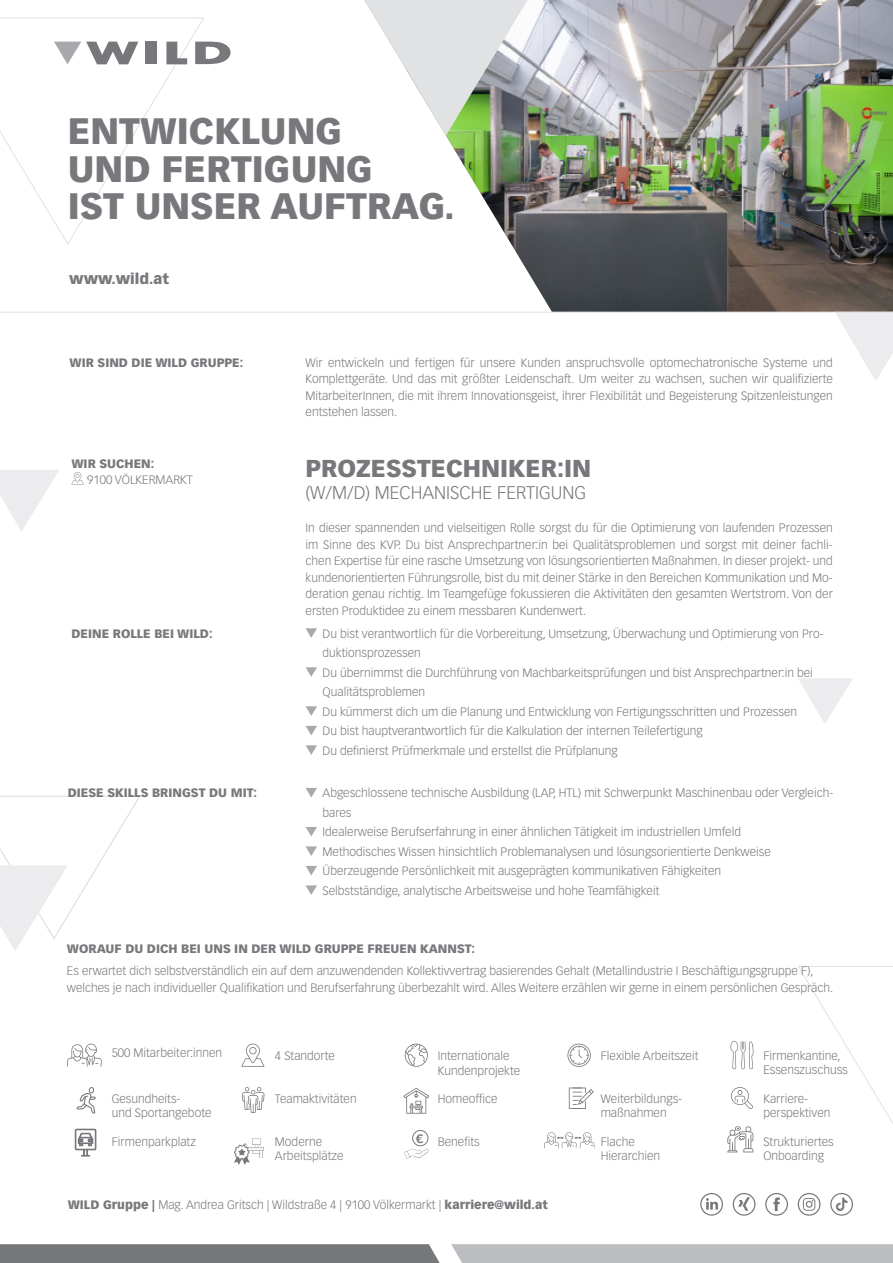
<style>
.page{position:relative;width:893px;height:1263px;background:#fff}
.page>*{position:absolute;margin:0;border:0;box-sizing:border-box;transform-origin:0 0}
.t1{font:900 36.15px "Vectora LT Std";color:#76787b}
.t2{font:900 24px "Vectora LT Std";color:#76787b}
.t3{font:300 18px "Vectora LT Std";color:#76787b}
.t4{font:900 14.7px "Vectora LT Std";color:#76787b}
.t5{font:300 12px/16.5px "Vectora LT Std";color:#76787b}
.t6{font:900 12px "Vectora LT Std";color:#76787b}
.t7{font:700 12px "Vectora LT Std";color:#76787b}
.s1{font-weight:900}
</style>
<div class="page">
<img style="left:446px;top:0;width:447px;height:312px">
<svg style="left:0;top:17px;width:205px;height:228px"></svg>
<svg style="left:364px;top:0;width:164px;height:136px"></svg>
<div style="left:451px;top:1244px;width:442px;height:19px;background:#bcbdc0"></div>
<div style="left:0;top:1244px;width:440px;height:19px;background:#76787b"></div>
<svg style="left:836px;top:313px;width:57px;height:68px"></svg>
<svg style="left:0;top:470px;width:59px;height:61px"></svg>
<svg style="left:798px;top:678px;width:55px;height:45px"></svg>
<hr style="left:0;top:312px;width:893px;height:1px;background:#e1e2e4">
<svg style="left:0;top:795px;width:140px;height:156px"></svg>
<svg style="left:195px;top:42px;width:36px;height:22px"></svg>
<div style="left:146px;top:42px;width:11px;height:22px;background:#76787b"></div>
<svg style="left:166px;top:42px;width:21px;height:22px"></svg>
<svg style="left:54px;top:42px;width:84px;height:22px"></svg>
<svg style="left:765px;top:1193px;width:23px;height:23px"></svg>
<svg style="left:700px;top:1193px;width:23px;height:23px"></svg>
<svg style="left:733px;top:1193px;width:22px;height:23px"></svg>
<svg style="left:797px;top:966px;width:96px;height:250px"></svg>
<svg style="left:71px;top:472px;width:13px;height:12px"></svg>
<svg style="left:242px;top:1087px;width:22px;height:26px"></svg>
<svg style="left:731px;top:1087px;width:22px;height:22px"></svg>
<svg style="left:241px;top:1043px;width:23px;height:24px"></svg>
<svg style="left:567px;top:1044px;width:24px;height:23px"></svg>
<svg style="left:67px;top:1044px;width:35px;height:23px"></svg>
<svg style="left:405px;top:1044px;width:23px;height:23px"></svg>
<svg style="left:569px;top:1087px;width:25px;height:22px"></svg>
<svg style="left:77px;top:1087px;width:19px;height:27px"></svg>
<svg style="left:730px;top:1041px;width:23px;height:28px"></svg>
<svg style="left:403px;top:1088px;width:26px;height:26px"></svg>
<svg style="left:75px;top:1129px;width:21px;height:27px"></svg>
<div style="left:412px;top:1130px;width:16px;height:16px;border:1px solid #76787b;border-radius:50%"></div>
<svg style="left:404px;top:1149px;width:25px;height:10px"></svg>
<svg style="left:544px;top:1132px;width:50px;height:16px"></svg>
<svg style="left:727px;top:1126px;width:26px;height:26px"></svg>
<svg style="left:234px;top:1138px;width:30px;height:27px"></svg>
<svg style="left:306px;top:788px;width:11px;height:9px"></svg>
<svg style="left:306px;top:827px;width:11px;height:9px"></svg>
<svg style="left:306px;top:846px;width:11px;height:10px"></svg>
<svg style="left:306px;top:866px;width:11px;height:9px"></svg>
<svg style="left:306px;top:885px;width:11px;height:10px"></svg>
<svg style="left:306px;top:628px;width:11px;height:10px"></svg>
<svg style="left:306px;top:667px;width:11px;height:10px"></svg>
<svg style="left:306px;top:706px;width:11px;height:10px"></svg>
<svg style="left:306px;top:726px;width:11px;height:9px"></svg>
<svg style="left:306px;top:745px;width:11px;height:10px"></svg>
<p class="t1" style="left:68px;top:109px;width:276px">ENTWICKLUNG</p>
<p class="t1" style="left:68px;top:146px;width:307px">UND FERTIGUNG</p>
<p class="t1" style="left:68px;top:184px;width:389px">IST UNSER AUFTRAG.</p>
<p class="t4" style="left:69px;top:269px;width:101px">www.wild.at</p>
<p class="t6" style="left:70px;top:355px;width:175px">WIR SIND DIE WILD GRUPPE:</p>
<p class="t5" style="left:306px;top:354px;width:529px;text-align:justify">Wir entwickeln und fertigen für unsere Kunden anspruchsvolle optomechatronische Systeme und Komplettgeräte. Und das mit größter Leidenschaft. Um weiter zu wachsen, suchen wir qualifizierte MitarbeiterInnen, die mit ihrem Innovationsgeist, ihrer Flexibilität und Begeisterung Spitzenleistungen entstehen lassen.</p>
<p class="t6" style="left:71px;top:456px;width:84px">WIR SUCHEN:</p>
<p class="t5" style="left:87px;top:472px;width:107px">9100 VÖLKERMARKT</p>
<p class="t2" style="left:306px;top:454px;width:287px">PROZESSTECHNIKER:IN</p>
<p class="t3" style="left:306px;top:482px;width:282px">(W/M/D) MECHANISCHE FERTIGUNG</p>
<p class="t5" style="left:306px;top:520px;width:529px;text-align:justify">In dieser spannenden und vielseitigen Rolle sorgst du für die Optimierung von laufenden Prozessen im Sinne des KVP. Du bist Ansprechpartner:in bei Qualitätsproblemen und sorgst mit deiner fachli&shy;chen Expertise für eine rasche Umsetzung von lösungsorientierten Maßnahmen. In dieser projekt- und kundenorientierten Führungsrolle, bist du mit deiner Stärke in den Bereichen Kommunikation und Mo&shy;deration genau richtig. Im Teamgefüge fokussieren die Aktivitäten den gesamten Wertstrom. Von der ersten Produktidee zu einem messbaren Kundenwert.</p>
<p class="t6" style="left:71px;top:626px;width:143px">DEINE ROLLE BEI WILD:</p>
<p class="t5" style="left:323px;top:624px;width:503px;line-height:19.5px">Du bist verantwortlich für die Vorbereitung, Umsetzung, Überwachung und Optimierung von Pro&shy;duktionsprozessen</p>
<p class="t5" style="left:323px;top:663px;width:492px;line-height:19.5px">Du übernimmst die Durchführung von Machbarkeitsprüfungen und bist Ansprechpartner:in bei<br>Qualitätsproblemen</p>
<p class="t5" style="left:323px;top:703px;width:476px">Du kümmerst dich um die Planung und Entwicklung von Fertigungsschritten und Prozessen</p>
<p class="t5" style="left:323px;top:723px;width:381px">Du bist hauptverantwortlich für die Kalkulation der internen Teilefertigung</p>
<p class="t5" style="left:323px;top:742px;width:297px">Du definierst Prüfmerkmale und erstellst die Prüfplanung</p>
<p class="t6" style="left:68px;top:785px;width:191px">DIESE SKILLS BRINGST DU MIT:</p>
<p class="t5" style="left:323px;top:784px;width:512px;line-height:19.5px">Abgeschlossene technische Ausbildung (LAP, HTL) mit Schwerpunkt Maschinenbau oder Vergleich&shy;bares</p>
<p class="t5" style="left:323px;top:824px;width:420px">Idealerweise Berufserfahrung in einer ähnlichen Tätigkeit im industriellen Umfeld</p>
<p class="t5" style="left:323px;top:844px;width:450px">Methodisches Wissen hinsichtlich Problemanalysen und lösungsorientierte Denkweise</p>
<p class="t5" style="left:323px;top:863px;width:400px">Überzeugende Persönlichkeit mit ausgeprägten kommunikativen Fähigkeiten</p>
<p class="t5" style="left:323px;top:883px;width:338px">Selbstständige, analytische Arbeitsweise und hohe Teamfähigkeit</p>
<p class="t6" style="left:67px;top:942px;width:409px">WORAUF DU DICH BEI UNS IN DER WILD GRUPPE FREUEN KANNST:</p>
<p class="t5" style="left:67px;top:963px;width:768px">Es erwartet dich selbstverständlich ein auf dem anzuwendenden Kollektivvertrag basierendes Gehalt (Metallindustrie I Beschäftigungsgruppe F), welches je nach individueller Qualifikation und Berufserfahrung überbezahlt wird. Alles Weitere erzählen wir gerne in einem persönlichen Gespräch.</p>
<p class="t5" style="left:112px;top:1045px;width:112px">500 Mitarbeiter:innen</p>
<p class="t5" style="left:275px;top:1047px;width:62px">4 Standorte</p>
<p class="t5" style="left:438px;top:1048px;width:73px">Internationale</p>
<p class="t5" style="left:601px;top:1047px;width:99px">Flexible Arbeitszeit</p>
<p class="t5" style="left:438px;top:1062px;width:84px">Kundenprojekte</p>
<p class="t5" style="left:763px;top:1047px;width:79px">Firmenkantine,</p>
<p class="t5" style="left:763px;top:1062px;width:86px">Essenszuschuss</p>
<p class="t5" style="left:112px;top:1090px;width:70px">Gesundheits-</p>
<p class="t5" style="left:438px;top:1090px;width:61px">Homeoffice</p>
<p class="t5" style="left:112px;top:1105px;width:101px">und Sportangebote</p>
<p class="t5" style="left:112px;top:1134px;width:86px">Firmenparkplatz</p>
<p class="t5" style="left:275px;top:1134px;width:49px">Moderne</p>
<p class="t5" style="left:275px;top:1148px;width:70px">Arbeitsplätze</p>
<p class="t5" style="left:275px;top:1090px;width:83px">Teamaktivitäten</p>
<p class="t5" style="left:601px;top:1090px;width:83px">Weiterbildungs-</p>
<p class="t5" style="left:601px;top:1105px;width:68px">maßnahmen</p>
<p class="t7" style="left:416px;top:1131px;width:9px">€</p>
<p class="t5" style="left:438px;top:1134px;width:44px">Benefits</p>
<p class="t5" style="left:601px;top:1134px;width:36px">Flache</p>
<p class="t5" style="left:601px;top:1148px;width:61px">Hierarchien</p>
<p class="t5" style="left:763px;top:1090px;width:46px">Karriere-</p>
<p class="t5" style="left:763px;top:1105px;width:69px">perspektiven</p>
<p class="t5" style="left:763px;top:1134px;width:72px">Strukturiertes</p>
<p class="t5" style="left:763px;top:1148px;width:62px">Onboarding</p>
<p class="t5" style="left:68px;top:1196px;width:482px"><span class="s1">WILD Gruppe |</span> Mag. Andrea Gritsch | Wildstraße 4 | 9100 Völkermarkt | <span class="s1">karriere@wild.at</span></p>
</div>
